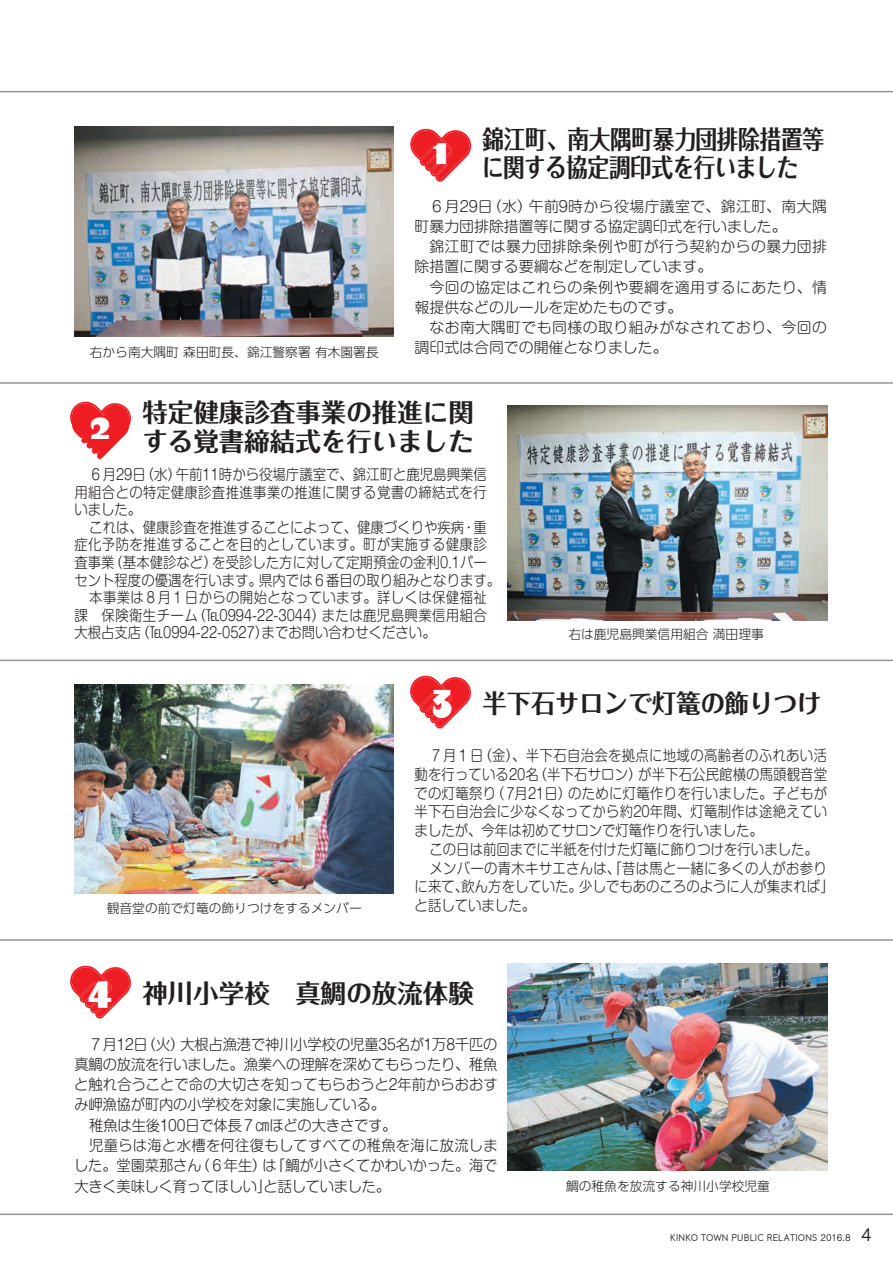
<style>
.page{position:relative;width:893px;height:1263px;background:#fff}
.page>*{position:absolute;margin:0;border:0;box-sizing:border-box;transform-origin:0 0}
.t1{font:37.5px "August Black Alternate";color:#fff}
.t2{font:700 25.5px/28.5px "Folk Pro";color:#231f20}
.t3{font:700 25.5px/28.5px "Folk Pro";letter-spacing:-.02em;color:#231f20;scale:.85 1}
.t4{font:700 25.5px "Folk Pro";color:#231f20;scale:.95 1}
.t5{font:500 15.9px "MOG Romaji B";color:#231f20}
.t6{font:300 14.85px/17.5px "Shin M Go Pro";color:#231f20;scale:.9 1}
.t7{font:300 14.85px/20.2px "Shin M Go Pro";color:#231f20;scale:.96 1}
.t8{font:300 14.85px/18.8px "Shin M Go Pro";letter-spacing:.02em;color:#231f20;scale:.9 1}
.t9{font:300 14.85px/17.5px "Shin M Go Pro";letter-spacing:.025em;color:#231f20;text-align:right;scale:.9 1}
.t10{font:300 14.85px "Shin M Go Pro";letter-spacing:.03em;color:#231f20}
.t11{font:300 14.85px "Shin M Go Pro";color:#231f20}
.t12{font:300 14.85px "Shin M Go Pro";letter-spacing:.025em;color:#231f20;scale:.96 1}
.t13{font:300 14.85px "Shin M Go Pro";letter-spacing:.03em;color:#231f20;scale:.9 1}
.t14{font:300 12.75px "UD Shin Go Pr 6";color:#231f20}
.t15{font:500 8.55px "MOG Romaji B";letter-spacing:.02em;color:#231f20}
</style>
<div class="page">
<hr style="left:0;top:91px;width:893px;height:1px;background:#939598">
<hr style="left:0;top:382px;width:893px;height:2px;background:#939598">
<hr style="left:0;top:660px;width:893px;height:1px;background:#939598">
<hr style="left:0;top:939px;width:893px;height:2px;background:#939598">
<hr style="left:0;top:1213px;width:893px;height:2px;background:#939598">
<img style="left:74px;top:126px;width:320px;height:211px">
<img style="left:508px;top:963px;width:319px;height:207px">
<img style="left:74px;top:685px;width:320px;height:208px">
<img style="left:508px;top:405px;width:319px;height:215px">
<svg style="left:410px;top:129px;width:61px;height:53px"></svg>
<svg style="left:70px;top:402px;width:61px;height:57px"></svg>
<svg style="left:410px;top:676px;width:61px;height:53px"></svg>
<svg style="left:70px;top:966px;width:61px;height:53px"></svg>
<p class="t14" style="left:90px;top:341px;width:290px">右から南大隅町森田町長、錦江警察署有木園署長</p>
<h1 class="t1" style="left:432px;top:124px;width:18px">1</h1>
<h2 class="t3" style="left:482px;top:121px;width:404px">錦江町、南大隅町暴力団排除措置等に関する協定調印式を行いました</h2>
<p class="t11" style="left:487px;top:194px;width:46px">（水）</p>
<p class="t10" style="left:529px;top:194px;width:300px">午前9時から役場庁議室で、錦江町、南大隅</p>
<p class="t11" style="left:429px;top:194px;width:65px">６月29日</p>
<p class="t11" style="left:415px;top:214px;width:374px">町暴力団排除措置等に関する協定調印式を行いました。</p>
<p class="t10" style="left:429px;top:234px;width:399px">錦江町では暴力団排除条例や町が行う契約からの暴力団排</p>
<p class="t11" style="left:415px;top:255px;width:299px">除措置に関する要綱などを制定しています。</p>
<p class="t10" style="left:429px;top:275px;width:399px">今回の協定はこれらの条例や要綱を適用するにあたり、情</p>
<p class="t11" style="left:415px;top:295px;width:269px">報提供などのルールを定めたものです。</p>
<p class="t10" style="left:429px;top:315px;width:399px">なお南大隅町でも同様の取り組みがなされており、今回の</p>
<p class="t11" style="left:415px;top:336px;width:254px">調印式は合同での開催となりました。</p>
<h1 class="t1" style="left:89px;top:399px;width:23px">2</h1>
<h2 class="t2" style="left:142px;top:395px;width:333px">特定健康診査事業の推進に関する覚書締結式を行いました</h2>
<p class="t9" style="left:74px;top:464px;width:460px;text-align:left;text-indent:15px">６月29 （日 水）<br>用組合との特定健康診査推進事業の推進に関する覚書の締結式を行いました。</p>
<p class="t6" style="left:74px;top:517px;width:460px;text-align:right">これは、健康診査を推進することによって、健康づくりや疾病・重症化予防を推進することを目的としています。町が実施する健康診を受診した方に対して定期預金の金利0.1パー</p>
<p class="t6" style="left:176px;top:464px;width:347px">午前11時から役場庁議室で、錦江町と鹿児島興業信</p>
<p class="t6" style="left:110px;top:552px;width:121px">（基本健診など）</p>
<p class="t6" style="left:74px;top:552px;width:46px">査事業</p>
<p class="t6" style="left:74px;top:569px;width:210px">セント程度の優遇を行います。</p>
<p class="t9" style="left:89px;top:587px;width:443px">本事業は８月１日からの開始となっています。詳しくは保健福祉</p>
<p class="t13" style="left:322px;top:603px;width:185px">または鹿児島興業信用組合</p>
<p class="t6" style="left:259px;top:569px;width:269px">県内では６番目の取り組みとなります。</p>
<p class="t6" style="left:193px;top:604px;width:148px">（℡0994-22-3044）</p>
<p class="t13" style="left:74px;top:603px;width:139px">課　保険衛生チーム</p>
<p class="t6" style="left:262px;top:622px;width:195px">までお問い合わせください。</p>
<p class="t6" style="left:136px;top:622px;width:148px">（℡0994-22-0527）</p>
<p class="t6" style="left:74px;top:622px;width:76px">大根占支店</p>
<p class="t14" style="left:568px;top:624px;width:197px">右は鹿児島興業信用組合満田理事</p>
<p class="t14" style="left:107px;top:897px;width:256px">観音堂の前で灯篭の飾りつけをするメンバー</p>
<h1 class="t1" style="left:431px;top:670px;width:24px">3</h1>
<h2 class="t4" style="left:483px;top:682px;width:359px">半下石サロンで灯篭の飾りつけ</h2>
<p class="t9" style="left:429px;top:744px;width:443px;line-height:18.8px">７月１ （日 金）、半下石自治会を拠点に地域の高齢者のふれあい活が半下石公民館横の馬頭観音堂</p>
<p class="t8" style="left:568px;top:763px;width:289px;text-indent:-154px">動を行っている20 （名 半下石サロン）<br>のために灯篭作りを行いました。子どもが</p>
<p class="t6" style="left:491px;top:782px;width:90px">（ 月7 21日）</p>
<p class="t8" style="left:415px;top:782px;width:460px">での灯篭祭り<br>半下石自治会に少なくなってから約20年間、灯篭制作は途絶えていましたが、今年は初めてサロンで灯篭作りを行いました。</p>
<p class="t6" style="left:429px;top:839px;width:433px">この日は前回までに半紙を付けた灯篭に飾りつけを行いました。</p>
<p class="t8" style="left:429px;top:857px;width:443px">メンバーの青木キサエさんは、「昔は馬と一緒に多くの人がお参り</p>
<p class="t6" style="left:579px;top:876px;width:284px">少しでもあのころのように人が集まれば「</p>
<p class="t6" style="left:461px;top:876px;width:135px">飲ん方をしていた。</p>
<p class="t6" style="left:415px;top:876px;width:135px;line-height:18.8px">に来て、<br>と話していました。</p>
<h1 class="t1" style="left:86px;top:961px;width:29px">4</h1>
<h2 class="t2" style="left:142px;top:975px;width:333px">神川小学校　真鯛の放流体験</h2>
<p class="t7" style="left:180px;top:1032px;width:332px">大根占漁港で神川小学校の児童35名が万1 8千匹の</p>
<p class="t7" style="left:89px;top:1032px;width:101px">７月12 （日火）</p>
<p class="t7" style="left:74px;top:1052px;width:442px">真鯛の放流を行いました。漁業への理解を深めてもらったり、稚魚</p>
<p class="t7" style="left:74px;top:1073px;width:442px">と触れ合うことで命の大切さを知ってもらおうと2年前からおおす</p>
<p class="t7" style="left:74px;top:1093px;width:325px">み岬漁協が町内の小学校を対象に実施している。</p>
<p class="t7" style="left:89px;top:1113px;width:322px">稚魚は生後100日で体長７㎝ほどの大きさです。</p>
<p class="t12" style="left:89px;top:1133px;width:427px">児童らは海と水槽を何往復もしてすべての稚魚を海に放流しま</p>
<p class="t7" style="left:263px;top:1154px;width:246px">「は鯛が小さくてかわいかった。海で</p>
<p class="t7" style="left:196px;top:1154px;width:75px">（６年生）</p>
<p class="t7" style="left:74px;top:1154px;width:331px">した。堂園菜那さん<br>大きく美味しく育ってほしいと話していました。</p>
<p class="t7" style="left:257px;top:1174px;width:16px">」</p>
<p class="t14" style="left:566px;top:1176px;width:205px">鯛の稚魚を放流する神川小学校児童</p>
<p class="t15" style="left:670px;top:1232px;width:182px">KINKO TOWN PUBLIC RELATIONS 2016.8</p>
<p class="t5" style="left:861px;top:1224px;width:12px">4</p>
</div>
